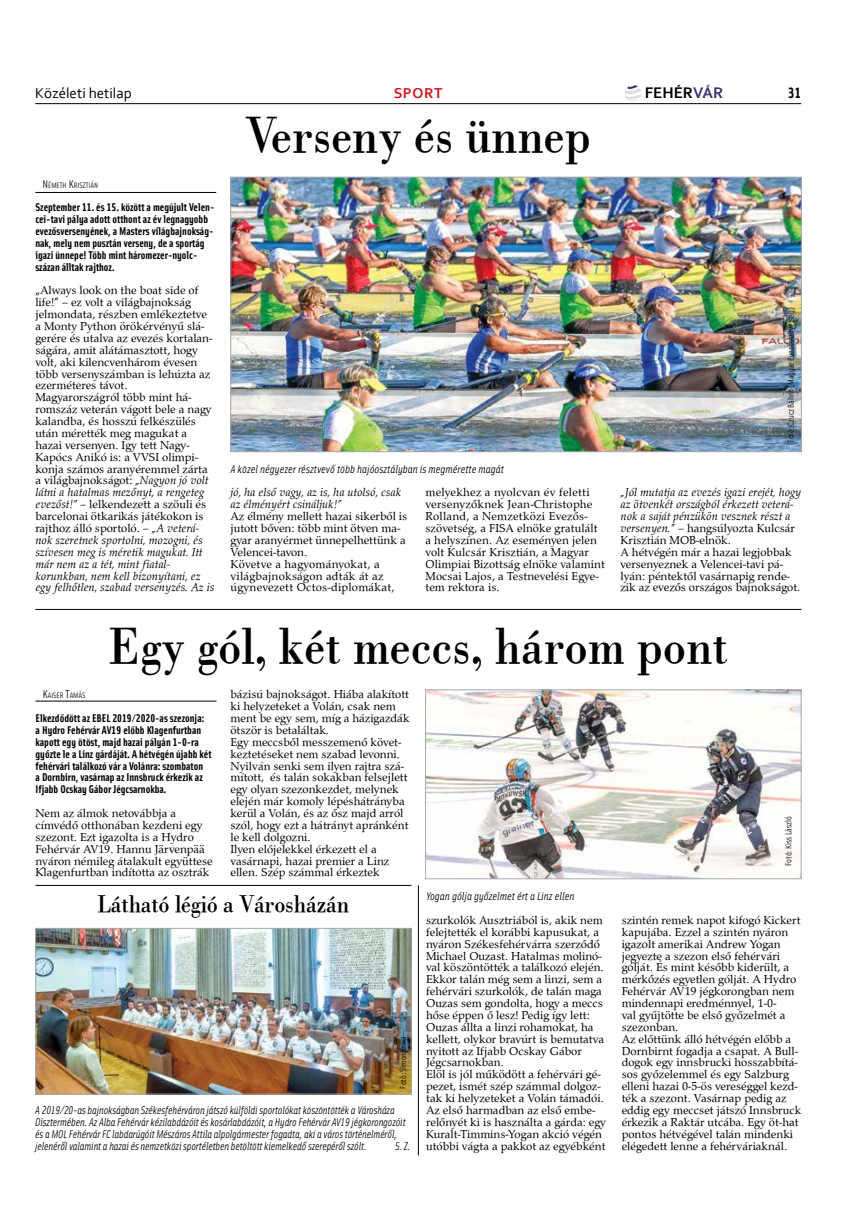
<style>
.page{position:relative;width:851px;height:1205px;background:#fff}
.page>*{position:absolute;margin:0;border:0;box-sizing:border-box;transform-origin:0 0}
.t1{font:52.5px "Bodoni PFL";color:#000;scale:.9 1}
.t2{font:25px "Bodoni PFL";letter-spacing:-.01em;color:#000;scale:.9 1}
.t3{font:700 16.12px "Corbel";color:#000}
.t4{font:15px "Corbel";color:#000}
.t5{font:700 15px "Corbel";letter-spacing:.04em;color:#ce181e}
.t6{font:700 15px "Solex";color:#000}
.t7{font:11.88px/11.9px "Palladius";color:#000}
.t8{font:italic 11.88px/11.9px "Palladius";color:#000}
.t9{font:700 11.25px/11.9px "Solex";color:#000}
.t10{font:italic 11.25px/11.9px "Solex";letter-spacing:-.01em;color:#000;scale:.94 1}
.t11{font:italic 11.25px "Solex";letter-spacing:-.01em;color:#000}
.t12{font:8.75px "Solex";color:#000}
.t13{font:7.88px "Solex";color:#000}
.s1{color:#3c316c}
.s2{font-size:11.25px}
.s3{font-style:italic}
</style>
<div class="page">
<hr style="left:35px;top:103px;width:766px;height:1px;background:#000">
<svg style="left:625px;top:85px;width:16px;height:17px"></svg>
<hr style="left:35px;top:192px;width:181px;height:1px;background:#000">
<hr style="left:36px;top:701px;width:180px;height:1px;background:#000">
<img style="left:232px;top:179px;width:567px;height:271px">
<div style="left:230px;top:177px;width:571px;height:275px;border:1px solid #a7a9ac"></div>
<img style="left:427px;top:691px;width:372px;height:186px">
<div style="left:425px;top:689px;width:376px;height:190px;border:1px solid #a7a9ac"></div>
<img style="left:37px;top:930px;width:372px;height:162px">
<div style="left:35px;top:928px;width:376px;height:166px;border:1px solid #a7a9ac"></div>
<hr style="left:36px;top:885px;width:375px;height:1px;background:#000">
<hr style="left:418px;top:885px;width:1px;height:270px;background:#000">
<hr style="left:35px;top:609px;width:766px;height:1px;background:#000">
<h3 class="t3" style="left:644px;top:83px;width:78px">FEHÉR<span class="s1">VÁR</span></h3>
<p class="t4" style="left:35px;top:84px;width:98px">Közéleti hetilap</p>
<p class="t5" style="left:393px;top:84px;width:50px">SPORT</p>
<p class="t6" style="left:788px;top:83px;width:14px">31</p>
<p class="t13" style="left:42px;top:180px;width:57px"><span class="s2">N</span> ÉMETH <span class="s2">K</span>RISZTIÁN</p>
<p class="t9" style="left:35px;top:201px;width:180px">Szeptember 11. és 15. között a megújult Velen&shy;cei-tavi pálya adott otthont az év legnagyobb evezősversenyének, a Masters világbajnokság&shy;nak, mely nem pusztán verseny, de a sportág igazi ünnepe! Több mint háromezer-nyolc&shy;százan álltak rajthoz.</p>
<p class="t7" style="left:35px;top:285px;width:180px">„Always look on the boat side of life!” – ez volt a világbajnokság jelmondata, részben emlékeztetve a Monty Python örökérvényű slá&shy;gerére és utalva az evezés kortalan&shy;ságára, amit alátámasztott, hogy volt, aki kilencvenhárom évesen több versenyszámban is lehúzta az ezerméteres távot.<br>Magyarországról több mint há&shy;romszáz veterán vágott bele a nagy kalandba, és hosszú felkészülés után mérették meg magukat a hazai versenyen. Így tett Nagy-Kapócs Anikó is: a VVSI olimpi&shy;konja számos aranyéremmel zárta a világbajnokságot: <span class="s3">„Nagyon jó volt látni a hatalmas mezőnyt, a rengeteg evezőst!”</span> – lelkendezett a szöuli és barcelonai ötkarikás játékokon is rajthoz álló sportoló. – <span class="s3">„A veterá&shy;nok szeretnek sportolni, mozogni, és szívesen meg is méretik magukat. Itt már nem az a tét, mint fiatal&shy;korunkban, nem kell bizonyítani, ez egy felhőtlen, szabad versenyzés. Az is</span></p>
<h1 class="t1" style="left:246px;top:98px;width:385px">Verseny és ünnep</h1>
<p class="t11" style="left:230px;top:461px;width:275px">A közel négyezer résztvevő több hajóosztályban is megmérette magát</p>
<p class="t12" style="left:784px;top:443px;width:137px;rotate:-90deg">Fotó: Czucz Bálint (Magyar Evezősszövetség)</p>
<p class="t8" style="left:230px;top:486px;width:172px">jó, ha első vagy, az is, ha utolsó, csak az élményért csináljuk!”</p>
<p class="t7" style="left:230px;top:510px;width:178px">Az élmény mellett hazai sikerből is jutott bőven: több mint ötven ma&shy;gyar aranyérmet ünnepelhettünk a<br>Velencei-tavon.<br>Követve a hagyományokat, a világbajnokságon adták át az úgynevezett Octos-diplomákat,</p>
<p class="t7" style="left:425px;top:486px;width:181px">melyekhez a nyolcvan év feletti versenyzőknek Jean-Christophe<br>Rolland, a Nemzetközi Evezős&shy;szövetség, a FISA elnöke gratulált a helyszínen. Az eseményen jelen volt Kulcsár Krisztián, a Magyar<br>Olimpiai Bizottság elnöke valamint<br>Mocsai Lajos, a Testnevelési Egye&shy;tem rektora is.</p>
<p class="t7" style="left:620px;top:486px;width:182px"><span class="s3">„Jól mutatja az evezés igazi erejét, hogy az ötvenkét országból érkezett veterá&shy;nok a saját pénzükön vesznek részt a versenyen.”</span> – hangsúlyozta Kulcsár Krisztián MOB-elnök.<br>A hétvégén már a hazai legjobbak versenyeznek a Velencei-tavi pá&shy;lyán: péntektől vasárnapig rende&shy;zik az evezős országos bajnokságot.</p>
<h1 class="t1" style="left:109px;top:609px;width:689px">Egy gól, két meccs, három pont</h1>
<p class="t7" style="left:230px;top:688px;width:181px">bázisú bajnokságot. Hiába alakított ki helyzeteket a Volán, csak nem ment be egy sem, míg a házigazdák ötször is betaláltak.<br>Egy meccsből messzemenő követ&shy;keztetéseket nem szabad levonni.<br>Nyilván senki sem ilyen rajtra szá&shy;mított, és talán sokakban felsejlett egy olyan szezonkezdet, melynek elején már komoly lépéshátrányba kerül a Volán, és az ősz majd arról szól, hogy ezt a hátrányt apránként le kell dolgozni.<br>Ilyen előjelekkel érkezett el a vasárnapi, hazai premier a Linz ellen. Szép számmal érkeztek</p>
<p class="t13" style="left:43px;top:690px;width:44px"><span class="s2">K</span>AISER <span class="s2">T</span>AMÁS</p>
<p class="t9" style="left:36px;top:712px;width:177px">Elkezdődött az EBEL 2019/2020-as szezonja: a Hydro Fehérvár AV19 előbb Klagenfurtban kapott egy ötöst, majd hazai pályán 1-0-ra győzte le a Linz gárdáját. A hétvégén újabb két fehérvári találkozó vár a Volánra: szombaton<br>a Dornbirn, vasárnap az Innsbruck érkezik az Ifjabb Ocskay Gábor Jégcsarnokba.</p>
<p class="t7" style="left:36px;top:807px;width:179px">Nem az álmok netovábbja a címvédő otthonában kezdeni egy szezont. Ezt igazolta is a Hydro<br>Fehérvár AV19. Hannu Järvenpää nyáron némileg átalakult együttese<br>Klagenfurtban indította az osztrák</p>
<h2 class="t2" style="left:97px;top:886px;width:281px">Látható légió a Városházán</h2>
<p class="t12" style="left:397px;top:1088px;width:54px;rotate:-90deg">Fotó: Simon Erika</p>
<p class="t10" style="left:35px;top:1103px;width:395px">A 2019/20-as bajnokságban Székesfehérváron játszó külföldi sportolókat köszöntötték a Városháza Dísztermében. Az Alba Fehérvár kézilabdázóit és kosárlabdázóit, a Hydro Fehérvár AV19 jégkorongozóit és a MOL Fehérvár FC labdarúgóit Mészáros Attila alpolgármester fogadta, aki a város történelméről, jelenéről valamint a hazai és nemzetközi sportéletben betöltött kiemelkedő szerepéről szólt.</p>
<p class="t10" style="left:395px;top:1139px;width:18px">S. Z.</p>
<p class="t11" style="left:426px;top:889px;width:150px">Yogan gólja győzelmet ért a Linz ellen</p>
<p class="t12" style="left:782px;top:866px;width:51px;rotate:-90deg">Fotó: Kiss László</p>
<p class="t7" style="left:426px;top:914px;width:182px">szurkolók Ausztriából is, akik nem felejtették el korábbi kapusukat, a nyáron Székesfehérvárra szerződő Michael Ouzast. Hatalmas molinó&shy;val köszöntötték a találkozó elején.<br>Ekkor talán még sem a linzi, sem a fehérvári szurkolók, de talán maga Ouzas sem gondolta, hogy a meccs hőse éppen ő lesz! Pedig így lett:<br>Ouzas állta a linzi rohamokat, ha kellett, olykor bravúrt is bemutatva nyitott az Ifjabb Ocskay Gábor Jégcsarnokban.<br>Elöl is jól működött a fehérvári gé&shy;pezet, ismét szép számmal dolgoz&shy;tak ki helyzeteket a Volán támadói.<br>Az első harmadban az első embe&shy;relőnyét ki is használta a gárda: egy Kuralt-Timmins-Yogan akció végén utóbbi vágta a pakkot az egyébként</p>
<p class="t7" style="left:621px;top:914px;width:181px">szintén remek napot kifogó Kickert kapujába. Ezzel a szintén nyáron igazolt amerikai Andrew Yogan jegyezte a szezon első fehérvári gólját. És mint később kiderült, a mérkőzés egyetlen gólját. A Hydro<br>Fehérvár AV19 jégkorongban nem mindennapi eredménnyel, 1-0-<br>val gyűjtötte be első győzelmét a szezonban.<br>Az előttünk álló hétvégén előbb a<br>Dornbirnt fogadja a csapat. A Bull&shy;dogok egy innsbrucki hosszabbítá&shy;sos győzelemmel és egy Salzburg elleni hazai 0-5-ös vereséggel kezd&shy;ték a szezont. Vasárnap pedig az eddig egy meccset játszó Innsbruck érkezik a Raktár utcába. Egy öt-hat pontos hétvégével talán mindenki elégedett lenne a fehérváriaknál.</p>
</div>
